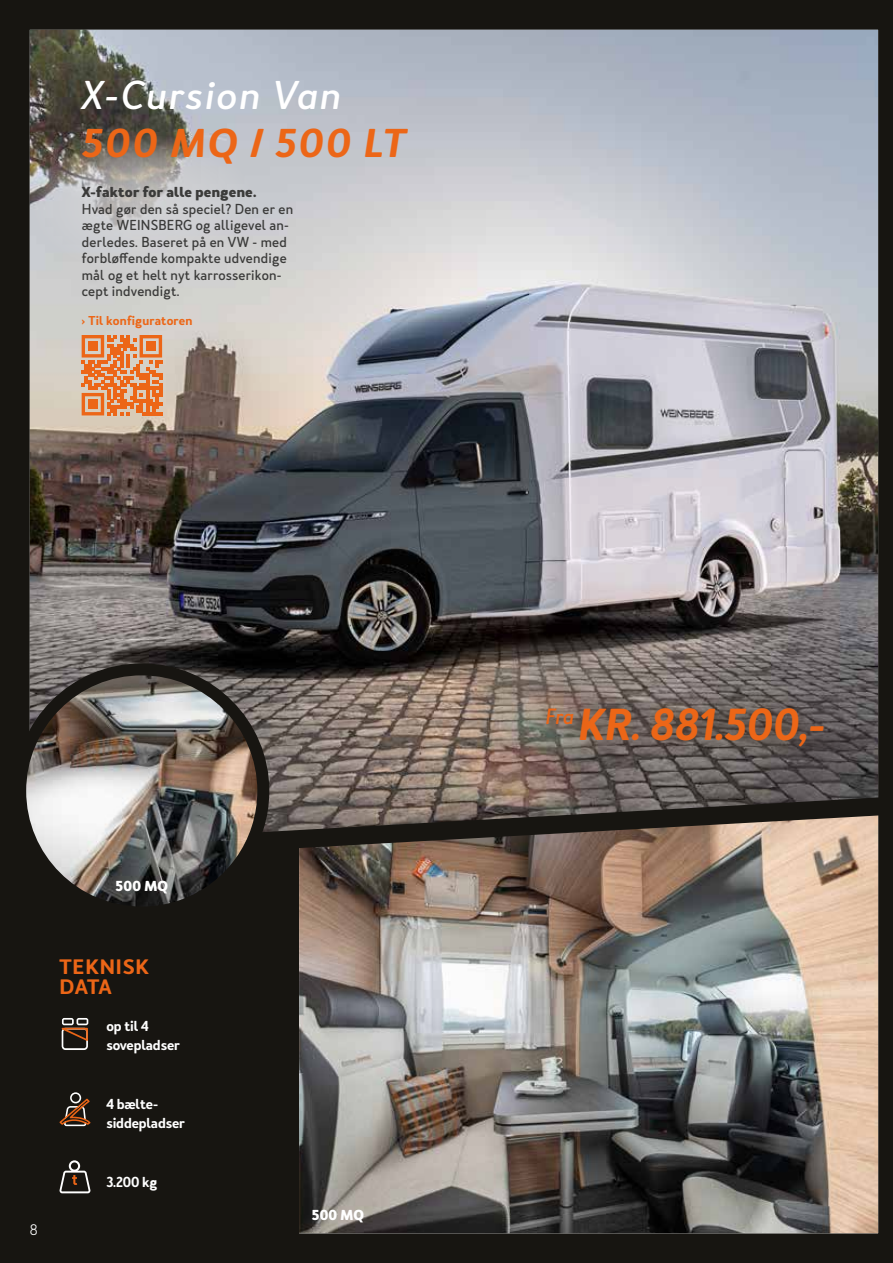
<style>
.page{position:relative;width:893px;height:1263px;background:#171511}
.page>*{position:absolute;margin:0;border:0;box-sizing:border-box;transform-origin:0 0}
.t1{font:italic 600 41.7px "Merlo Neue";color:#ec6617}
.t2{font:italic 500 37.5px "Merlo Neue";letter-spacing:.04em;color:#fff;scale:1.07 1}
.t3{font:italic 600 37.5px "Merlo Neue";letter-spacing:.05em;color:#ec6617;scale:1.07 1}
.t4{font:italic 500 20.55px "Merlo Neue";color:#ec6617}
.t5{font:600 19.5px/19.5px "Merlo Neue";letter-spacing:.04em;color:#ec6617;scale:1.07 1}
.t6{font:300 14.25px "Merlo Neue";color:#fff}
.t7{font:500 13.5px/16.5px "Merlo Neue";letter-spacing:.015em;color:#3b3b3a}
.t8{font:600 13.5px/19.5px "Merlo Neue";letter-spacing:-.01em;color:#fff}
.t9{font:700 13.5px "Merlo Neue";letter-spacing:.015em;color:#3b3b3a}
.t10{font:700 13.5px "Merlo Neue";letter-spacing:.015em;color:#fff}
.t11{font:600 12px "Merlo Neue";letter-spacing:.015em;color:#ec6617}
</style>
<div class="page">
<img style="left:30px;top:30px;width:848px;height:739px">
<img style="left:299px;top:873px;width:579px;height:360px">
<svg style="left:275px;top:769px;width:604px;height:104px"></svg>
<svg style="left:30px;top:135px;width:229px;height:141px;background:#bababa"></svg>
<img style="left:26px;top:657px;width:249px;height:250px">
<svg style="left:62px;top:1018px;width:26px;height:32px"></svg>
<svg style="left:60px;top:1092px;width:30px;height:34px"></svg>
<svg style="left:60px;top:1160px;width:30px;height:33px"></svg>
<div style="left:529px;top:691px;width:312px;height:72px;background:#534236;opacity:.75"></div>
<div style="left:529px;top:691px;width:62px;height:51px;background:#534236;opacity:.75"></div>
<svg style="left:82px;top:335px;width:80px;height:80px;background:#e3905c"></svg>
<div style="left:88px;top:341px;width:10px;height:10px;background:#ec6617"></div>
<div style="left:146px;top:341px;width:10px;height:10px;background:#ec6617"></div>
<div style="left:88px;top:399px;width:10px;height:10px;background:#ec6617"></div>
<h2 class="t2" style="left:82px;top:71px;width:244px">X-Cursion Van</h2>
<h2 class="t3" style="left:82px;top:119px;width:304px">500 MQ / 500 LT</h2>
<p class="t9" style="left:82px;top:183px;width:176px">X-faktor for alle pengene.</p>
<p class="t7" style="left:82px;top:201px;width:213px">Hvad gør den så speciel? Den er en ægte WEINSBERG og alligevel an&shy;derledes. Baseret på en VW - med forbløffende kompakte udvendige mål og et helt nyt karrosserikon&shy;cept indvendigt.</p>
<p class="t11" style="left:82px;top:313px;width:112px">› Til konfiguratoren</p>
<p class="t10" style="left:116px;top:877px;width:54px">500 MQ</p>
<p class="t6" style="left:30px;top:1221px;width:9px">8</p>
<h3 class="t5" style="left:60px;top:958px;width:85px">TEKNISK<br>DATA</h3>
<p class="t8" style="left:106px;top:1016px;width:75px">op til 4 sovepladser</p>
<p class="t8" style="left:106px;top:1094px;width:80px">4 bælte&shy;siddepladser</p>
<p class="t8" style="left:106px;top:1172px;width:52px">3.200 kg</p>
<p class="t10" style="left:312px;top:1206px;width:54px">500 MQ</p>
<h1 class="t1" style="left:578px;top:697px;width:248px">KR. 881.500,-</h1>
<h3 class="t4" style="left:545px;top:704px;width:30px">Fra</h3>
</div>
